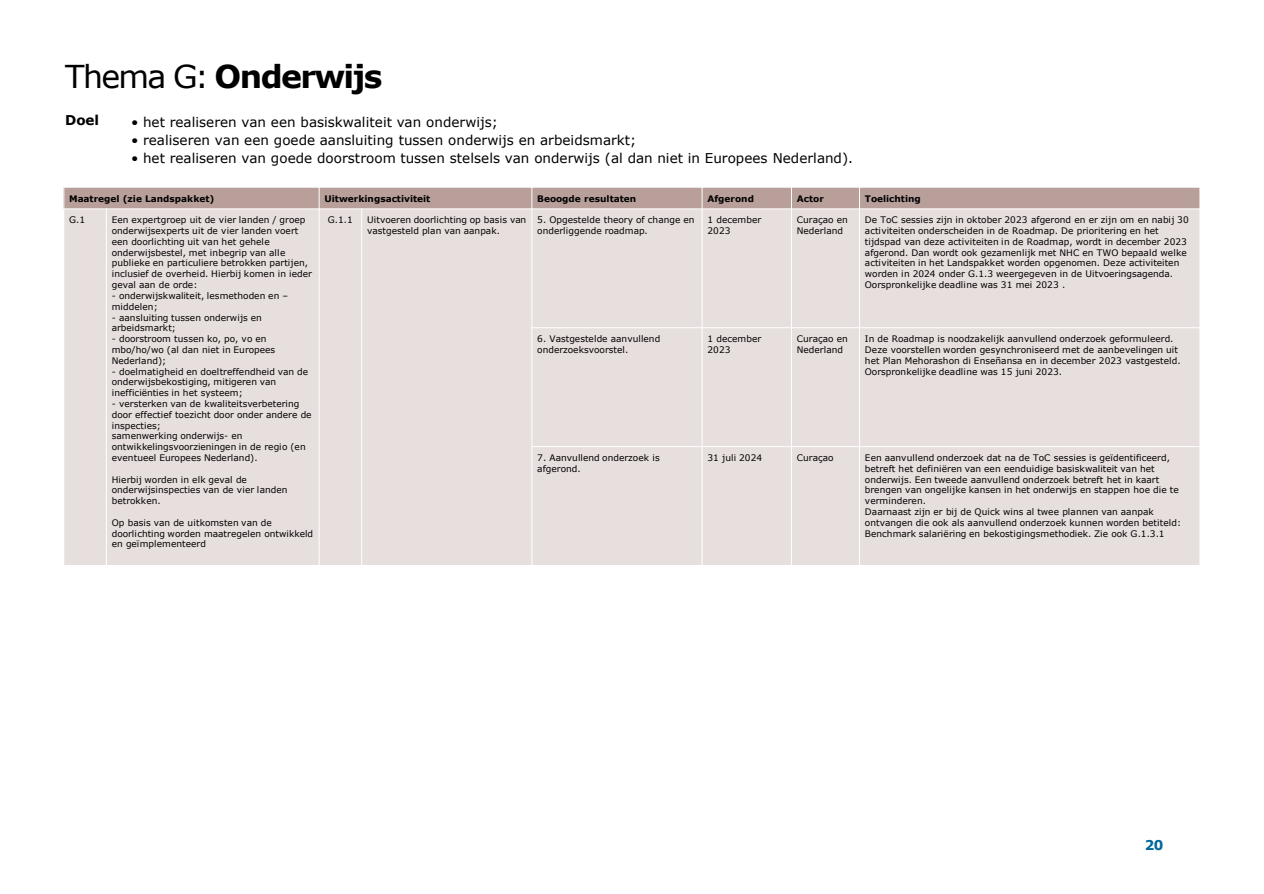
<style>
.page{position:relative;width:1264px;height:894px;background:#fff}
.page>*{position:absolute;margin:0;border:0;box-sizing:border-box;transform-origin:0 0}
.t1{font:700 31.5px "Verdana";letter-spacing:-.05em;color:#000}
.t2{font:13.5px "Verdana";letter-spacing:.005em;color:#000}
.t3{font:700 13.5px "Verdana";color:#000}
.t4{font:700 13.5px "Verdana";color:#01689b}
.t5{font:9px/10.8px "Verdana";letter-spacing:.005em;color:#000}
.t6{font:700 9px "Verdana";color:#000}
.s1{font-weight:400}
</style>
<div class="page">
<div style="left:64px;top:187px;width:255px;height:22px;background:#b89f9a"></div>
<div style="left:319px;top:187px;width:212px;height:22px;background:#b89f9a"></div>
<div style="left:531px;top:187px;width:171px;height:22px;background:#b89f9a"></div>
<div style="left:702px;top:187px;width:89px;height:22px;background:#b89f9a"></div>
<div style="left:791px;top:187px;width:68px;height:22px;background:#b89f9a"></div>
<div style="left:859px;top:187px;width:340px;height:22px;background:#b89f9a"></div>
<div style="left:64px;top:209px;width:42px;height:356px;background:#e7dfdd"></div>
<div style="left:106px;top:209px;width:213px;height:356px;background:#e7dfdd"></div>
<div style="left:319px;top:209px;width:42px;height:356px;background:#e7dfdd"></div>
<div style="left:361px;top:209px;width:170px;height:356px;background:#e7dfdd"></div>
<div style="left:531px;top:209px;width:171px;height:118px;background:#e7dfdd"></div>
<div style="left:702px;top:209px;width:89px;height:118px;background:#e7dfdd"></div>
<div style="left:791px;top:209px;width:68px;height:118px;background:#e7dfdd"></div>
<div style="left:859px;top:209px;width:340px;height:118px;background:#e7dfdd"></div>
<div style="left:531px;top:327px;width:171px;height:119px;background:#e7dfdd"></div>
<div style="left:702px;top:327px;width:89px;height:119px;background:#e7dfdd"></div>
<div style="left:791px;top:327px;width:68px;height:119px;background:#e7dfdd"></div>
<div style="left:859px;top:327px;width:340px;height:119px;background:#e7dfdd"></div>
<div style="left:531px;top:446px;width:171px;height:119px;background:#e7dfdd"></div>
<div style="left:702px;top:446px;width:89px;height:119px;background:#e7dfdd"></div>
<div style="left:791px;top:446px;width:68px;height:119px;background:#e7dfdd"></div>
<div style="left:859px;top:446px;width:340px;height:119px;background:#e7dfdd"></div>
<hr style="left:106px;top:208px;width:1px;height:357px;background:#fff">
<hr style="left:319px;top:187px;width:1px;height:378px;background:#fff">
<hr style="left:361px;top:208px;width:1px;height:357px;background:#fff">
<hr style="left:531px;top:187px;width:1px;height:378px;background:#fff">
<hr style="left:701px;top:187px;width:1px;height:378px;background:#fff">
<hr style="left:790px;top:187px;width:1px;height:378px;background:#fff">
<hr style="left:859px;top:187px;width:1px;height:378px;background:#fff">
<hr style="left:63px;top:208px;width:1136px;height:1px;background:#fff">
<hr style="left:531px;top:327px;width:668px;height:1px;background:#fff">
<hr style="left:531px;top:446px;width:668px;height:1px;background:#fff">
<hr style="left:63px;top:187px;width:1136px;height:1px;background:#fff">
<h1 class="t1" style="left:65px;top:54px;width:319px"><span class="s1">Thema G:</span> Onderwijs</h1>
<p class="t3" style="left:65px;top:111px;width:35px">Doel</p>
<p class="t2" style="left:131px;top:113px;width:368px">• het realiseren van een basiskwaliteit van onderwijs;</p>
<p class="t2" style="left:131px;top:131px;width:506px">• realiseren van een goede aansluiting tussen onderwijs en arbeidsmarkt;</p>
<p class="t2" style="left:131px;top:148px;width:723px">• het realiseren van goede doorstroom tussen stelsels van onderwijs (al dan niet in Europees Nederland).</p>
<p class="t6" style="left:69px;top:192px;width:147px">Maatregel (zie Landspakket)</p>
<p class="t6" style="left:324px;top:192px;width:107px">Uitwerkingsactiviteit</p>
<p class="t6" style="left:537px;top:192px;width:100px">Beoogde resultaten</p>
<p class="t6" style="left:707px;top:192px;width:48px">Afgerond</p>
<p class="t6" style="left:796px;top:192px;width:28px">Actor</p>
<p class="t6" style="left:864px;top:192px;width:57px">Toelichting</p>
<p class="t5" style="left:69px;top:214px;width:17px">G.1</p>
<p class="t5" style="left:112px;top:214px;width:202px">Een expertgroep uit de vier landen / groep onderwijsexperts uit de vier landen voert een doorlichting uit van het gehele onderwijsbestel, met inbegrip van alle publieke en particuliere betrokken partijen, inclusief de overheid. Hierbij komen in ieder geval aan de orde:</p>
<p class="t5" style="left:112px;top:290px;width:178px">- onderwijskwaliteit, lesmethoden en – middelen;</p>
<p class="t5" style="left:112px;top:312px;width:152px">- aansluiting tussen onderwijs en arbeidsmarkt;</p>
<p class="t5" style="left:112px;top:333px;width:165px">- doorstroom tussen ko, po, vo en mbo/ho/wo (al dan niet in Europees<br>Nederland);</p>
<p class="t5" style="left:112px;top:366px;width:198px">- doelmatigheid en doeltreffendheid van de onderwijsbekostiging, mitigeren van inefficiënties in het systeem;</p>
<p class="t5" style="left:112px;top:398px;width:201px">- versterken van de kwaliteitsverbetering door effectief toezicht door onder andere de inspecties;<br>samenwerking onderwijs- en ontwikkelingsvoorzieningen in de regio (en eventueel Europees Nederland).</p>
<p class="t5" style="left:112px;top:474px;width:177px">Hierbij worden in elk geval de onderwijsinspecties van de vier landen betrokken.</p>
<p class="t5" style="left:112px;top:517px;width:203px">Op basis van de uitkomsten van de doorlichting worden maatregelen ontwikkeld en geïmplementeerd</p>
<p class="t5" style="left:328px;top:214px;width:26px">G.1.1</p>
<p class="t5" style="left:367px;top:214px;width:161px">Uitvoeren doorlichting op basis van vastgesteld plan van aanpak.</p>
<p class="t5" style="left:537px;top:214px;width:159px">5. Opgestelde theory of change en onderliggende roadmap.</p>
<p class="t5" style="left:707px;top:214px;width:55px">1 december<br>2023</p>
<p class="t5" style="left:796px;top:214px;width:53px">Curaçao en<br>Nederland</p>
<p class="t5" style="left:864px;top:214px;width:325px">De ToC sessies zijn in oktober 2023 afgerond en er zijn om en nabij 30 activiteiten onderscheiden in de Roadmap. De prioritering en het tijdspad van deze activiteiten in de Roadmap, wordt in december 2023 afgerond. Dan wordt ook gezamenlijk met NHC en TWO bepaald welke activiteiten in het Landspakket worden opgenomen. Deze activiteiten worden in 2024 onder G.1.3 weergegeven in de Uitvoeringsagenda.<br>Oorspronkelijke deadline was 31 mei 2023 .</p>
<p class="t5" style="left:537px;top:333px;width:124px">6. Vastgestelde aanvullend onderzoeksvoorstel.</p>
<p class="t5" style="left:707px;top:333px;width:55px">1 december<br>2023</p>
<p class="t5" style="left:796px;top:333px;width:53px">Curaçao en<br>Nederland</p>
<p class="t5" style="left:864px;top:333px;width:317px">In de Roadmap is noodzakelijk aanvullend onderzoek geformuleerd.<br>Deze voorstellen worden gesynchroniseerd met de aanbevelingen uit het Plan Mehorashon di Enseñansa en in december 2023 vastgesteld.<br>Oorspronkelijke deadline was 15 juni 2023.</p>
<p class="t5" style="left:537px;top:452px;width:124px">7. Aanvullend onderzoek is afgerond.</p>
<p class="t5" style="left:707px;top:452px;width:56px">31 juli 2024</p>
<p class="t5" style="left:796px;top:452px;width:38px">Curaçao</p>
<p class="t5" style="left:864px;top:452px;width:318px">Een aanvullend onderzoek dat na de ToC sessies is geïdentificeerd, betreft het definiëren van een eenduidige basiskwaliteit van het onderwijs. Een tweede aanvullend onderzoek betreft het in kaart brengen van ongelijke kansen in het onderwijs en stappen hoe die te verminderen.<br>Daarnaast zijn er bij de Quick wins al twee plannen van aanpak ontvangen die ook als aanvullend onderzoek kunnen worden betiteld:<br>Benchmark salariëring en bekostigingsmethodiek. Zie ook G.1.3.1</p>
<h2 class="t4" style="left:1144px;top:835px;width:20px">20</h2>
</div>
